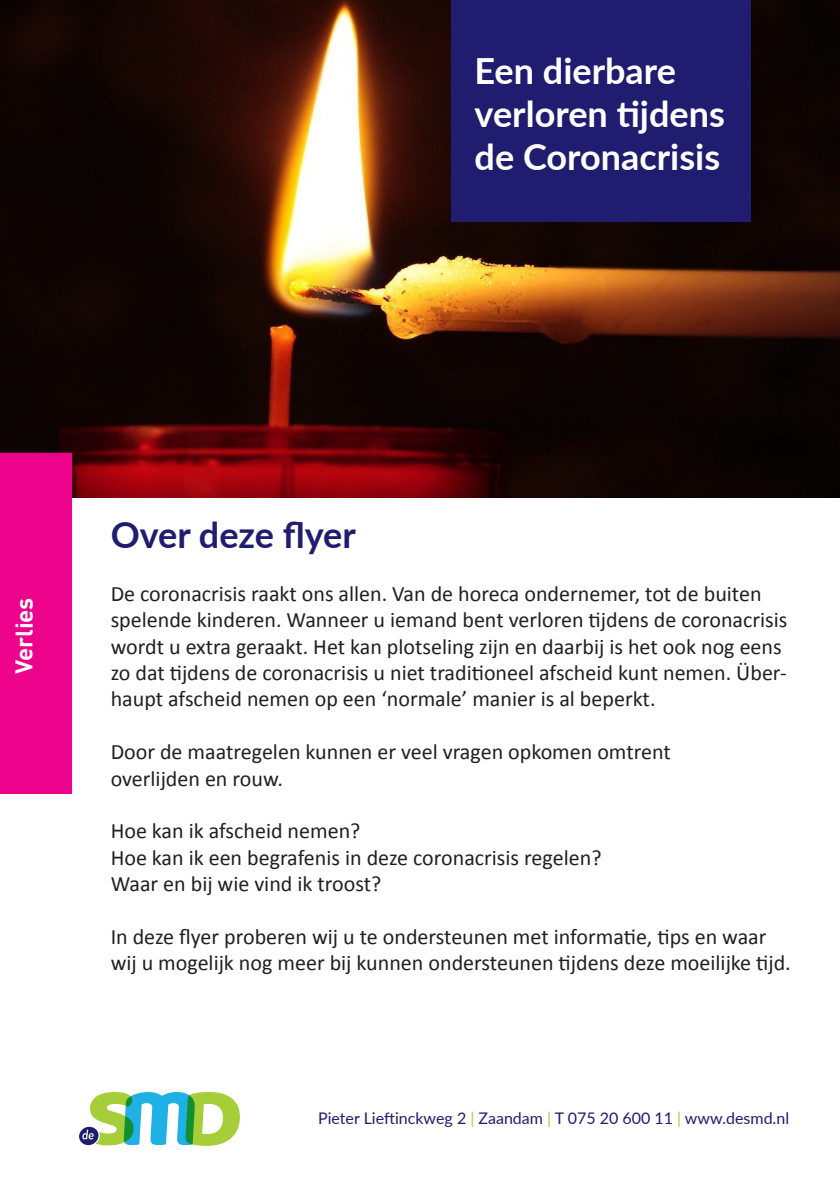
<style>
.page{position:relative;width:840px;height:1191px;background:#fff}
.page>*{position:absolute;margin:0;border:0;box-sizing:border-box;transform-origin:0 0}
.t1{font:700 36px "Lato";color:#fff}
.t2{font:700 36px "Lato";color:#201c70}
.t3{font:700 24px "DINOT";letter-spacing:-.01em;color:#fff}
.t4{font:22px/26.4px "Calibri";color:#231f20}
.t5{font:16px "Lato";color:#201c70}
.s1{color:#a6ce39}
</style>
<div class="page">
<img style="left:0;top:0;width:839px;height:497px">
<div style="left:451px;top:0;width:299px;height:221px;background:#201c70"></div>
<div style="left:0;top:453px;width:72px;height:341px;background:#ed028c"></div>
<div style="left:77px;top:1125px;width:23px;height:21px;border:1px solid #fff;border-radius:50%"></div>
<svg style="left:78px;top:1092px;width:162px;height:54px"></svg>
<p class="t1" style="left:474px;top:44px;width:203px">Een dierbare</p>
<p class="t1" style="left:474px;top:87px;width:251px">verloren tijdens</p>
<p class="t1" style="left:474px;top:131px;width:247px">de Coronacrisis</p>
<p class="t3" style="left:8px;top:674px;width:78px;rotate:-90deg">Verlies</p>
<p class="t2" style="left:111px;top:508px;width:247px">Over deze flyer</p>
<p class="t4" style="left:111px;top:580px;width:678px">De coronacrisis raakt ons allen. Van de horeca ondernemer, tot de buiten spelende kinderen. Wanneer u iemand bent verloren tijdens de coronacrisis wordt u extra geraakt. Het kan plotseling zijn en daarbij is het ook nog eens zo dat tijdens de coronacrisis u niet traditioneel afscheid kunt nemen. Über&shy;haupt afscheid nemen op een ‘normale’ manier is al beperkt.</p>
<p class="t4" style="left:111px;top:738px;width:561px">Door de maatregelen kunnen er veel vragen opkomen omtrent</p>
<p class="t4" style="left:111px;top:765px;width:174px">overlijden en rouw.</p>
<p class="t4" style="left:111px;top:818px;width:251px">Hoe kan ik afscheid nemen?</p>
<p class="t4" style="left:111px;top:844px;width:492px">Hoe kan ik een begrafenis in deze coronacrisis regelen?</p>
<p class="t4" style="left:111px;top:870px;width:272px">Waar en bij wie vind ik troost?</p>
<p class="t4" style="left:111px;top:923px;width:681px">In deze flyer proberen wij u te ondersteunen met informatie, tips en waar wij u mogelijk nog meer bij kunnen ondersteunen tijdens deze moeilijke tijd.</p>
<p class="t5" style="left:318px;top:1106px;width:472px">Pieter Lieftinckweg 2 <span class="s1">|</span> Zaandam <span class="s1">|</span> T 075 20 600 11 <span class="s1">|</span> www.desmd.nl</p>
</div>
